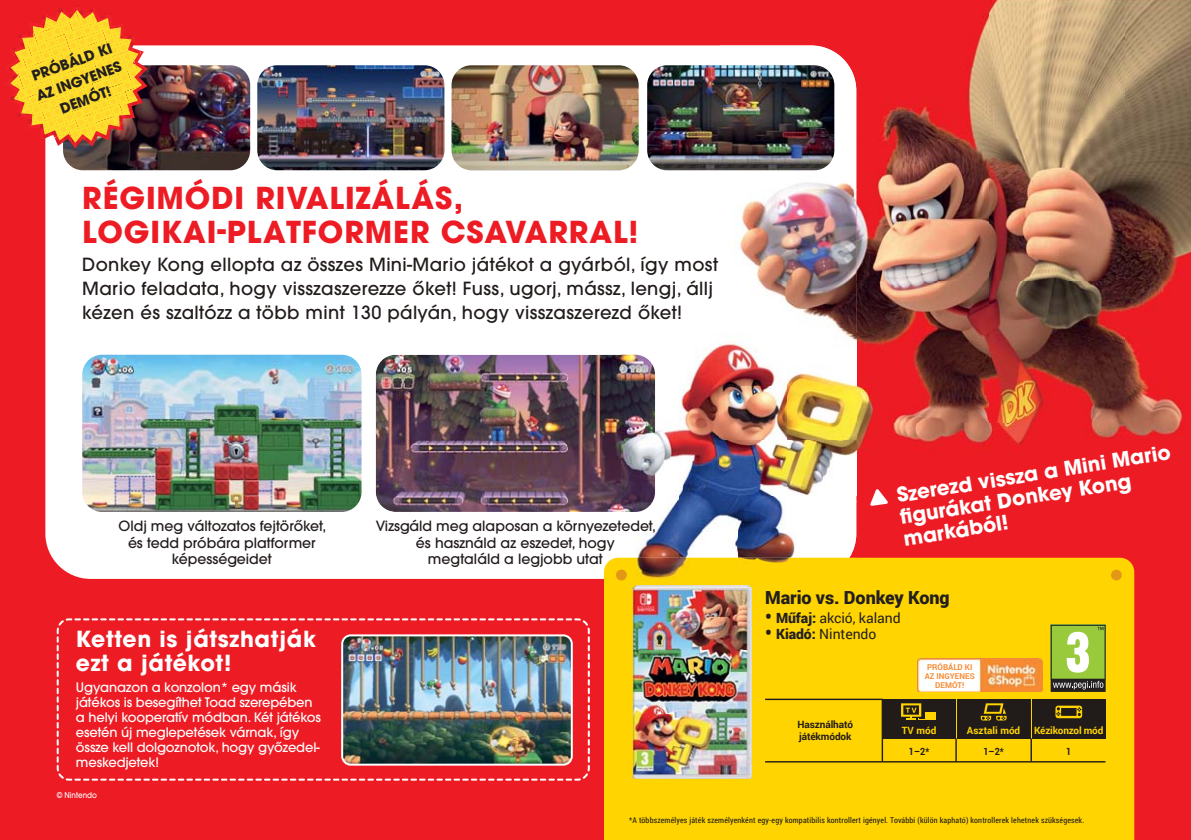
<style>
.page{position:relative;width:1191px;height:840px;background:#fff}
.page>*{position:absolute;margin:0;border:0;box-sizing:border-box;transform-origin:0 0}
.t1{font:700 30px/34px "ITC Avant Garde Pro";letter-spacing:.03em;color:#ed1c24}
.t2{font:700 22px/24px "ITC Avant Garde Pro";letter-spacing:.03em;color:#fff}
.t3{font:700 20px/22px "ITC Avant Garde Pro";color:#fff}
.t4{font:500 18px/24px "ITC Avant Garde Pro";letter-spacing:.02em;color:#211b1a}
.t5{font:900 18px "Roboto";letter-spacing:-.005em;color:#231f20}
.t6{font:500 14px/16.8px "ITC Avant Garde Pro";color:#211b1a;text-align:center}
.t7{font:14px "Roboto";letter-spacing:-.005em;color:#231f20}
.t8{font:700 14px/20px "ITC Avant Garde Pro";color:#231f20;text-align:center}
.t9{font:500 13px/15px "ITC Avant Garde Pro";letter-spacing:-.01em;color:#fff}
.t10{font:700 10px "Roboto";letter-spacing:-.01em;color:#ffd400}
.t11{font:700 10px/12px "Roboto";letter-spacing:-.01em;color:#211b1a}
.t12{font:700 10px "Roboto";letter-spacing:-.01em;color:#211b1a;scale:.9 1}
.t13{font:8px "Roboto Condensed";letter-spacing:.02em;color:#211b1a}
.t14{font:700 8px/9px "Roboto";color:#f68b33;text-align:center}
.t15{font:500 8px "ITC Avant Garde Pro";color:#fff;scale:.9 1}
.s1{font-weight:900;font-size:18px}
.s2{font-weight:900}
</style>
<div class="page">
<div style="left:0;top:0;width:1191px;height:839px;background:#ed1c24"></div>
<div style="left:45px;top:45px;width:811px;height:533px;background:#fff;border-radius:45px"></div>
<div style="left:604px;top:557px;width:530px;height:282px;background:#ffd400"></div>
<div style="left:1111px;top:569px;width:10px;height:11px;background:#e29717;border-radius:50%"></div>
<div style="left:616px;top:569px;width:10px;height:11px;background:#e29717;border-radius:50%"></div>
<img style="left:632px;top:586px;width:119px;height:192px">
<img style="left:967px;top:14px;width:22px;height:55px">
<img style="left:989px;top:0;width:136px;height:140px">
<img style="left:1125px;top:0;width:66px;height:436px">
<img style="left:856px;top:69px;width:134px;height:71px">
<img style="left:856px;top:140px;width:269px;height:306px">
<img style="left:719px;top:45px;width:137px;height:448px">
<img style="left:82px;top:354px;width:279px;height:157px;border-radius:20px">
<img style="left:376px;top:354px;width:277px;height:157px">
<img style="left:63px;top:65px;width:187px;height:105px;border-radius:20px">
<img style="left:257px;top:65px;width:187px;height:105px;border-radius:20px">
<img style="left:451px;top:65px;width:187px;height:105px;border-radius:20px">
<img style="left:647px;top:65px;width:187px;height:105px;border-radius:20px">
<svg style="left:56px;top:618px;width:534px;height:163px"></svg>
<img style="left:342px;top:635px;width:230px;height:129px;border-radius:9px">
<div style="left:341px;top:634px;width:232px;height:131px;border:2px solid #fff;border-radius:9px"></div>
<img style="left:856px;top:494px;width:18px;height:45px">
<img style="left:621px;top:333px;width:100px;height:56px">
<img style="left:653px;top:389px;width:68px;height:56px">
<img style="left:651px;top:445px;width:88px;height:56px">
<img style="left:738px;top:493px;width:77px;height:8px">
<img style="left:621px;top:501px;width:235px;height:56px">
<img style="left:621px;top:557px;width:253px;height:29px">
<svg style="left:621px;top:569px;width:5px;height:11px"></svg>
<img style="left:856px;top:333px;width:18px;height:161px">
<svg style="left:6px;top:5px;width:142px;height:143px"></svg>
<svg style="left:870px;top:488px;width:18px;height:17px"></svg>
<svg style="left:1050px;top:624px;width:55px;height:67px;background:#96b35c"></svg>
<div style="left:881px;top:698px;width:74px;height:40px;background:#211b1a"></div>
<svg style="left:901px;top:703px;width:35px;height:16px"></svg>
<div style="left:956px;top:698px;width:74px;height:40px;background:#211b1a"></div>
<svg style="left:980px;top:703px;width:26px;height:17px"></svg>
<div style="left:1032px;top:698px;width:73px;height:40px;background:#211b1a"></div>
<svg style="left:1055px;top:705px;width:27px;height:12px"></svg>
<hr style="left:765px;top:760px;width:340px;height:2px;background:#211b1a">
<hr style="left:765px;top:698px;width:117px;height:1px;background:#211b1a">
<svg style="left:955px;top:738px;width:1px;height:23px"></svg>
<hr style="left:881px;top:699px;width:2px;height:62px;background:#211b1a">
<hr style="left:1030px;top:738px;width:2px;height:23px;background:#211b1a">
<img style="left:918px;top:658px;width:124px;height:33px">
<p class="t8" style="left:27px;top:69px;width:91px;rotate:-20deg">PRÓBÁLD KI<br>AZ INGYENES<br>DEMÓT!</p>
<h1 class="t1" style="left:82px;top:182px;width:558px">RÉGIMÓDI RIVALIZÁLÁS,<br>LOGIKAI-PLATFORMER CSAVARRAL!</h1>
<p class="t4" style="left:82px;top:253px;width:637px">Donkey Kong ellopta az összes Mini-Mario játékot a gyárból, így most<br>Mario feladata, hogy visszaszerezze őket! Fuss, ugorj, mássz, lengj, állj kézen és szaltózz a több mint 130 pályán, hogy visszaszerezd őket!</p>
<p class="t6" style="left:118px;top:518px;width:209px">Oldj meg változatos fejtörőket, és tedd próbára platformer képességeidet</p>
<p class="t6" style="left:376px;top:518px;width:282px">Vizsgáld meg alaposan a környezetedet, és használd az eszedet, hogy<br>megtaláld a legjobb utat</p>
<p class="t2" style="left:76px;top:628px;width:242px">Ketten is játszhatják ezt a játékot!</p>
<p class="t9" style="left:76px;top:680px;width:246px">Ugyanazon a konzolon* egy másik játékos is besegíthet Toad szerepében a helyi kooperatív módban. Két játékos esetén új meglepetések várnak, így össze kell dolgoznotok, hogy győzedel&shy;meskedjetek!</p>
<p class="t15" style="left:57px;top:790px;width:46px">© Nintendo</p>
<p class="t3" style="left:895px;top:485px;width:278px;rotate:-9deg">Szerezd vissza a Mini Mario fi gurákat Donkey Kong markából!</p>
<p class="t5" style="left:765px;top:585px;width:186px">Mario vs. Donkey Kong</p>
<p class="t7" style="left:765px;top:608px;width:137px"><span class="s1">•</span> <span class="s2">Műfaj:</span> akció, kaland</p>
<p class="t7" style="left:765px;top:624px;width:113px"><span class="s1">•</span> <span class="s2">Kiadó:</span> Nintendo</p>
<p class="t11" style="left:797px;top:718px;width:57px">Használható játékmódok</p>
<p class="t14" style="left:924px;top:661px;width:52px">PRÓBÁLD KI<br>AZ INGYENES<br>DEMÓT!</p>
<p class="t10" style="left:901px;top:723px;width:36px">TV mód</p>
<p class="t10" style="left:967px;top:723px;width:55px">Asztali mód</p>
<p class="t10" style="left:1034px;top:723px;width:71px">Kézikonzol mód</p>
<p class="t12" style="left:909px;top:744px;width:24px">1–2*</p>
<p class="t12" style="left:983px;top:744px;width:24px">1–2*</p>
<p class="t12" style="left:1066px;top:744px;width:7px">1</p>
<p class="t13" style="left:629px;top:813px;width:456px">*A többszemélyes játék személyenként egy-egy kompatibilis kontrollert igényel. További (külön kapható) kontrollerek lehetnek szükségesek.</p>
</div>
